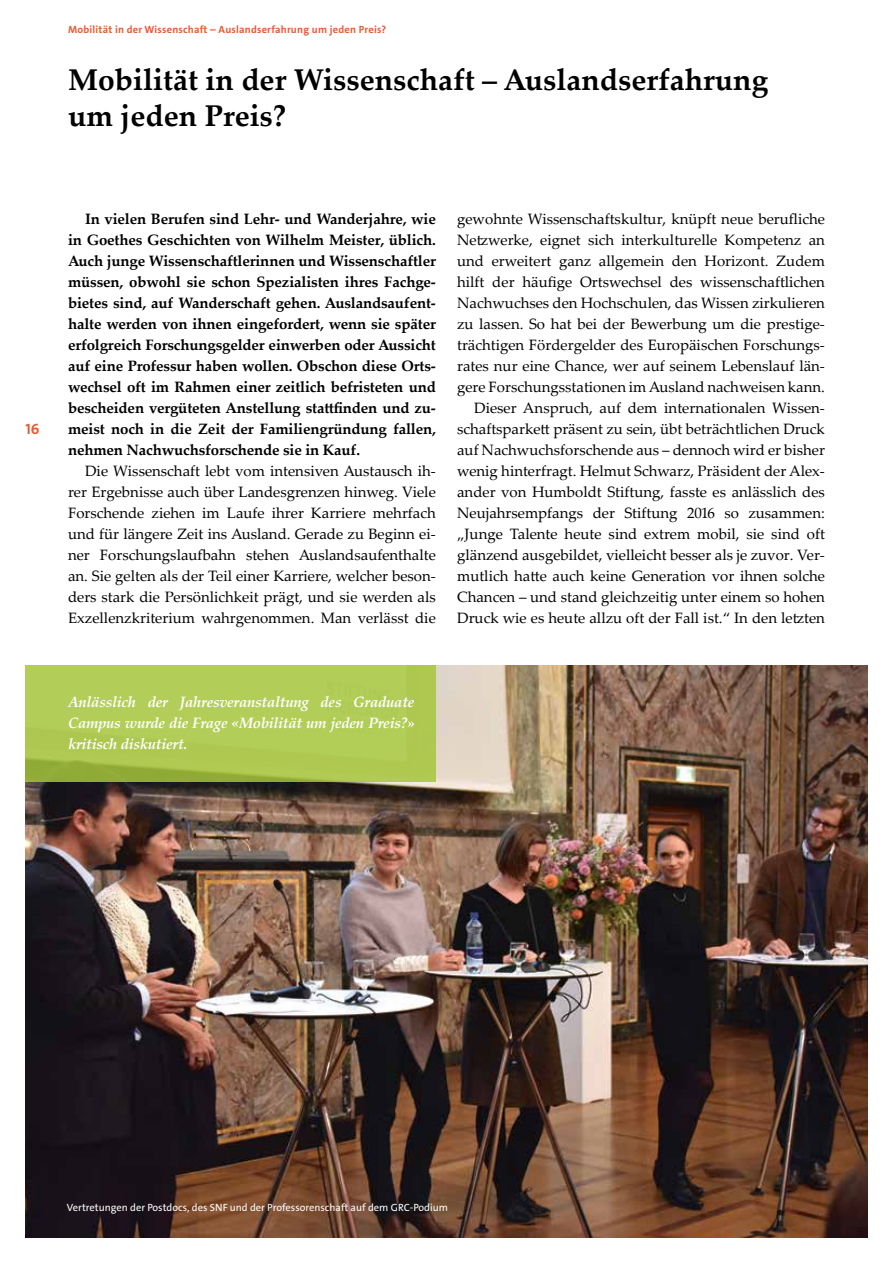
<style>
.page{position:relative;width:893px;height:1263px;background:#fff}
.page>*{position:absolute;margin:0;border:0;box-sizing:border-box;transform-origin:0 0}
.t1{font:700 30px/36px "Palatino Linotype";color:#000}
.t2{font:15px/21px "Palatino Linotype";color:#000;text-align:justify}
.t3{font:700 15px/21px "Palatino Linotype";letter-spacing:-.01em;color:#000;text-align:justify}
.t4{font:italic 700 15px/21px "Palatino Linotype";letter-spacing:-.02em;color:#fff;text-align:justify}
.t5{font:15px "The Sans LP7 Bld";color:#e75c36}
.t6{font:10.5px "The Sans LP5 Plain";color:#fff}
.t7{font:10.5px "The Sans LP7 Bld";letter-spacing:.02em;color:#e75c36}
</style>
<div class="page">
<img style="left:26px;top:666px;width:841px;height:571px">
<svg style="left:26px;top:666px;width:410px;height:116px;background:#aec952"></svg>
<p class="t7" style="left:68px;top:23px;width:320px">Mobilität in der Wissenschaft – Auslandserfahrung um jeden Preis?</p>
<h1 class="t1" style="left:68px;top:61px;width:702px">Mobilität in der Wissenschaft – Auslandserfahrung um jeden Preis?</h1>
<p class="t5" style="left:26px;top:419px;width:16px">16</p>
<p class="t3" style="left:68px;top:208px;width:369px;text-indent:17px">In vielen Berufen sind Lehr- und Wanderjahre, wie in Goethes Geschichten von Wilhelm Meister, üblich.<br>Auch junge Wissenschaftlerinnen und Wissenschaftler müssen, obwohl sie schon Spezialisten ihres Fachge&shy;bietes sind, auf Wanderschaft gehen. Auslandsaufent&shy;halte werden von ihnen eingefordert, wenn sie später erfolgreich Forschungsgelder einwerben oder Aussicht auf eine Professur haben wollen. Obschon diese Orts&shy;wechsel oft im Rahmen einer zeitlich befristeten und bescheiden vergüteten Anstellung stattfinden und zu&shy;meist noch in die Zeit der Familiengründung fallen, nehmen Nachwuchsforschende sie in Kauf.</p>
<p class="t2" style="left:68px;top:460px;width:369px;text-indent:17px">Die Wissenschaft lebt vom intensiven Austausch ih&shy;rer Ergebnisse auch über Landesgrenzen hinweg. Viele Forschende ziehen im Laufe ihrer Karriere mehrfach und für längere Zeit ins Ausland. Gerade zu Beginn ei&shy;ner Forschungslaufbahn stehen Auslandsaufenthalte an. Sie gelten als der Teil einer Karriere, welcher beson&shy;ders stark die Persönlichkeit prägt, und sie werden als Exzellenzkriterium wahrgenommen. Man verlässt die</p>
<p class="t2" style="left:457px;top:208px;width:369px;text-align:right">gewohnte Wissenschaftskultur, knüpft neue berufliche Netzwerke, eignet sich interkulturelle Kompetenz an und erweitert ganz allgemein den Horizont. Zudem hilft der häufige Ortswechsel des wissenschaftlichen Nachwuchses den Hochschulen, das Wissen zirkulieren zu lassen. So hat bei der Bewerbung um die prestige&shy;trächtigen Fördergelder des Europäischen Forschungs&shy;rates nur eine Chance, wer auf seinem Lebenslauf län&shy;gere Forschungsstationen im Ausland nachweisen kann.<br>Dieser Anspruch, auf dem internationalen Wissen&shy;schaftsparkett präsent zu sein, übt beträchtlichen Druck auf Nachwuchsforschende aus – dennoch wird er bisher wenig hinterfragt. Helmut Schwarz, Präsident der Alex&shy;ander von Humboldt Stiftung, fasste es anlässlich des Neujahrsempfangs der Stiftung 2016 so zusammen: „Junge Talente heute sind extrem mobil, sie sind oft glänzend ausgebildet, vielleicht besser als je zuvor. Ver&shy;mutlich hatte auch keine Generation vor ihnen solche Chancen – und stand gleichzeitig unter einem so hohen Druck wie es heute allzu oft der Fall ist.“ In den letzten</p>
<p class="t4" style="left:68px;top:691px;width:348px">Anlässlich der Jahresveranstaltung des Graduate Campus wurde die Frage «Mobilität um jeden Preis?» kritisch diskutiert.</p>
<p class="t6" style="left:67px;top:1201px;width:383px">Vertretungen der Postdocs, des SNF und der Professorenschaft auf dem GRC-Podium</p>
</div>
